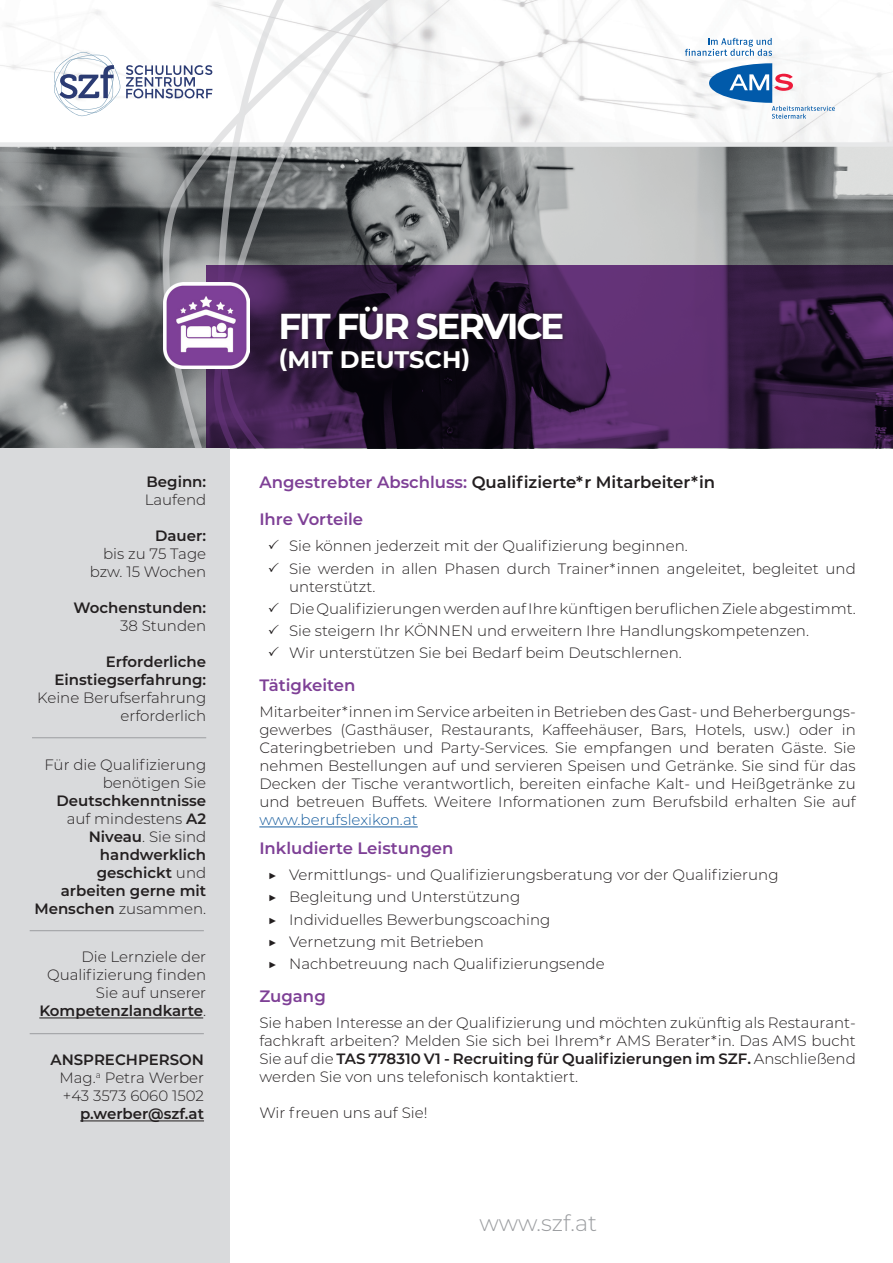
<style>
.page{position:relative;width:893px;height:1263px;background:#fff}
.page>*{position:absolute;margin:0;border:0;box-sizing:border-box;transform-origin:0 0}
.t1{font:700 36px "Montserrat";letter-spacing:-.065em;color:#fff}
.t2{font:700 24px "Montserrat";color:#fff}
.t3{font:300 22.5px "Montserrat";color:#9b9da0}
.t4{font:600 16.5px "Montserrat";color:#231f20}
.t5{font:600 16.5px "Montserrat";color:#7e4096}
.t6{font:300 15px/18px "Montserrat";color:#231f20;text-align:right}
.t7{font:600 15px/18px "Montserrat";color:#231f20;text-align:right}
.t8{font:300 15px "Montserrat";color:#175d9e}
.s1{font-weight:300}
.s2{font-weight:600}
.s3{color:#7e4096}
</style>
<div class="page">
<img style="left:0;top:0;width:893px;height:448px">
<hr style="left:259px;top:826px;width:159px;height:1px;background:#175d9e">
<div style="left:0;top:448px;width:230px;height:815px;background:#d9dadc"></div>
<hr style="left:80px;top:1120px;width:124px;height:1px;background:#231f20">
<hr style="left:39px;top:1017px;width:164px;height:1px;background:#231f20">
<hr style="left:30px;top:930px;width:174px;height:1px;background:#9b9da0">
<hr style="left:30px;top:1033px;width:174px;height:1px;background:#9b9da0">
<hr style="left:32px;top:737px;width:174px;height:1px;background:#9b9da0">
<svg style="left:126px;top:65px;width:35px;height:33px"></svg>
<svg style="left:54px;top:52px;width:66px;height:64px"></svg>
<svg style="left:709px;top:63px;width:126px;height:56px"></svg>
<svg style="left:685px;top:38px;width:87px;height:18px"></svg>
<svg style="left:161px;top:0;width:51px;height:448px"></svg>
<svg style="left:215px;top:0;width:372px;height:449px"></svg>
<svg style="left:206px;top:265px;width:687px;height:183px"></svg>
<img style="left:163px;top:283px;width:86px;height:85px">
<div style="left:276px;top:302px;width:291px;height:73px;background:#231f20;opacity:.4"></div>
<p class="t7" style="left:147px;top:472px;width:61px">Beginn:</p>
<p class="t6" style="left:145px;top:490px;width:63px">Laufend</p>
<p class="t7" style="left:155px;top:526px;width:53px">Dauer:</p>
<p class="t6" style="left:90px;top:544px;width:118px">bis zu 75 Tage bzw. 15 Wochen</p>
<p class="t7" style="left:73px;top:598px;width:134px">Wochenstunden:</p>
<p class="t6" style="left:120px;top:616px;width:88px">38 Stunden</p>
<p class="t7" style="left:54px;top:652px;width:153px">Erforderliche<br>Einstiegserfahrung:</p>
<p class="t6" style="left:37px;top:688px;width:171px">Keine Berufserfahrung erforderlich</p>
<p class="t6" style="left:44px;top:755px;width:163px">Für die Qualifizierung benötigen Sie</p>
<p class="t7" style="left:34px;top:790px;width:173px">Deutschkenntnisse <span class="s1">auf mindestens</span> A2<br>Niveau<span class="s1">. Sie sind </span>handwerklich geschickt <span class="s1">und </span>arbeiten gerne mit<br>Menschen <span class="s1">zusammen.</span></p>
<p class="t6" style="left:39px;top:948px;width:168px">Die Lernziele der<br>Qualifizierung finden<br>Sie auf unserer<br><span class="s2">Kompetenzlandkarte</span>.</p>
<p class="t6" style="left:59px;top:1050px;width:146px;text-align:justify;text-indent:-9px"><span class="s2">ANSPRECHPERSON </span>Mag.<sup>a</sup> Petra Werber +43 3573 6060 1502</p>
<p class="t7" style="left:80px;top:1104px;width:125px">p.werber@szf.at</p>
<h1 class="t1" style="left:278px;top:300px;width:287px">FIT FÜR SERVICE</h1>
<h2 class="t2" style="left:278px;top:342px;width:194px">(MIT DEUTSCH)</h2>
<p class="t4" style="left:259px;top:470px;width:457px"><span class="s3">Angestrebter Abschluss:</span> Qualifizierte*r Mitarbeiter*in</p>
<p class="t5" style="left:259px;top:507px;width:105px">Ihre Vorteile</p>
<p class="t6" style="left:268px;top:536px;width:421px">✓ Sie können jederzeit mit der Qualifizierung beginnen.</p>
<p class="t6" style="left:289px;top:559px;width:568px;text-align:left;text-indent:-21px">✓ Sie werden in allen Phasen durch Trainer*innen angeleitet, begleitet und unterstützt.</p>
<p class="t6" style="left:268px;top:599px;width:589px">✓ Die Qualifizierungen werden auf Ihre künftigen beruflichen Ziele abgestimmt.</p>
<p class="t6" style="left:268px;top:621px;width:543px">✓ Sie steigern Ihr KÖNNEN und erweitern Ihre Handlungskompetenzen.</p>
<p class="t6" style="left:268px;top:643px;width:416px">✓ Wir unterstützen Sie bei Bedarf beim Deutschlernen.</p>
<p class="t5" style="left:259px;top:673px;width:98px">Tätigkeiten</p>
<p class="t6" style="left:259px;top:703px;width:598px;text-align:justify">Mitarbeiter*innen im Service arbeiten in Betrieben des Gast- und Beherbergungs&shy;gewerbes (Gasthäuser, Restaurants, Kaffeehäuser, Bars, Hotels, usw.) oder in Cateringbetrieben und Party-Services. Sie empfangen und beraten Gäste. Sie nehmen Bestellungen auf und servieren Speisen und Getränke. Sie sind für das Decken der Tische verantwortlich, bereiten einfache Kalt- und Heißgetränke zu und betreuen Buffets. Weitere Informationen zum Berufsbild erhalten Sie auf</p>
<p class="t8" style="left:259px;top:810px;width:160px">www.berufslexikon.at</p>
<p class="t5" style="left:259px;top:836px;width:196px">Inkludierte Leistungen</p>
<p class="t6" style="left:268px;top:863px;width:512px;line-height:22.2px;text-align:left">▶ Vermittlungs- und Qualifizierungsberatung vor der Qualifizierung ▶ Begleitung und Unterstützung<br>▶ Individuelles Bewerbungscoaching<br>▶ Vernetzung mit Betrieben<br>▶ Nachbetreuung nach Qualifizierungsende</p>
<p class="t5" style="left:259px;top:984px;width:68px">Zugang</p>
<p class="t6" style="left:259px;top:1013px;width:598px;text-align:justify">Sie haben Interesse an der Qualifizierung und möchten zukünftig als Restaurant&shy;fachkraft arbeiten? Melden Sie sich bei Ihrem*r AMS Berater*in. Das AMS bucht Sie auf die <span class="s2">TAS 778310 V1 - Recruiting für Qualifizierungen im SZF.</span> Anschließend werden Sie von uns telefonisch kontaktiert.</p>
<p class="t6" style="left:259px;top:1103px;width:170px">Wir freuen uns auf Sie!</p>
<h3 class="t3" style="left:479px;top:1207px;width:119px">www.szf.at</h3>
</div>
